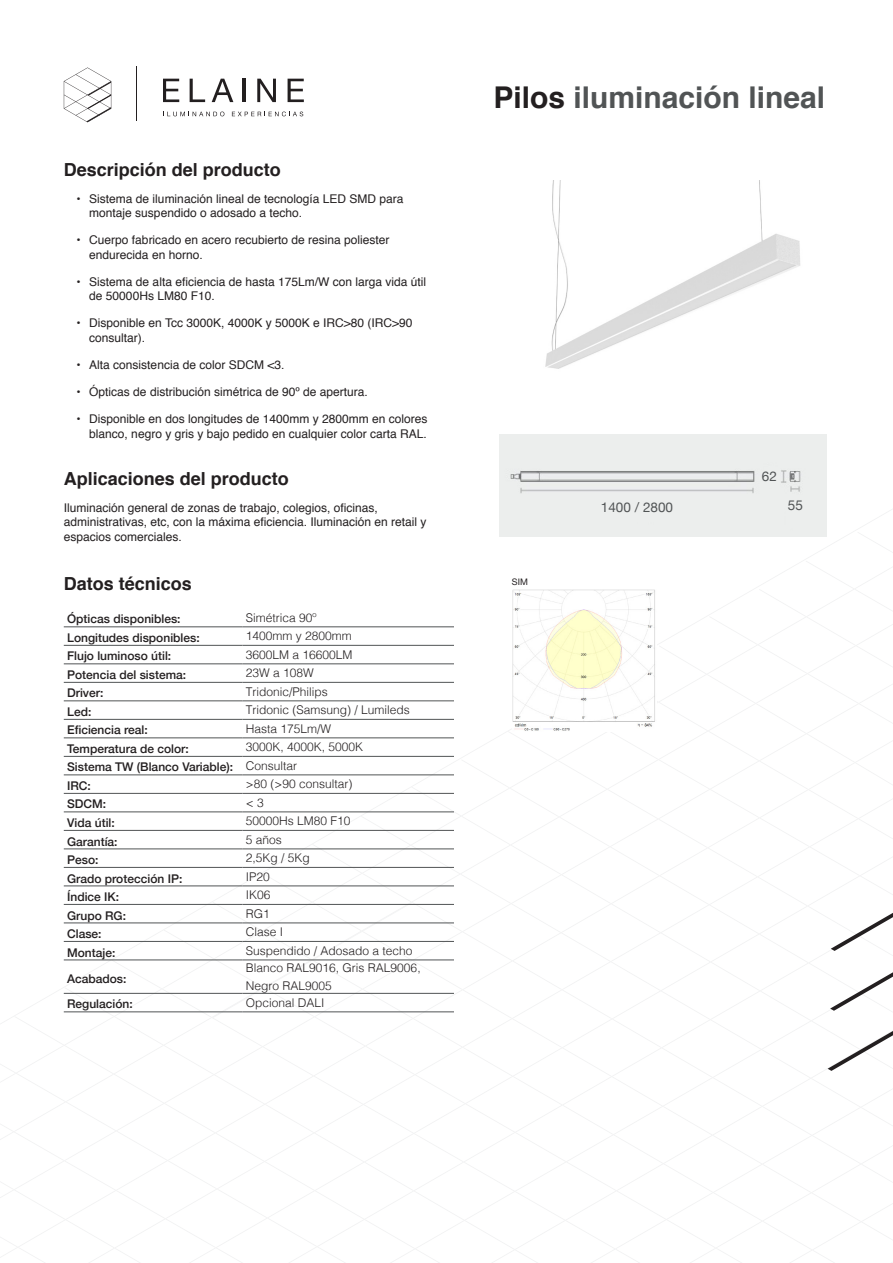
<style>
.page{position:relative;width:893px;height:1263px;background:#fff}
.page>*{position:absolute;margin:0;border:0;box-sizing:border-box;transform-origin:0 0}
.t1{font:700 30px "Helvetica";color:#515455}
.t2{font:700 18px "Helvetica";color:#231f20}
.t3{font:13.5px "Helvetica Neue";color:#515455}
.t4{font:12px/14.4px "Helvetica";color:#231f20}
.t5{font:300 12px/18px "Helvetica";color:#231f20}
.t6{font:500 12px "Helvetica Neue";color:#231f20}
.t7{font:9px "Helvetica Neue";color:#231f20}
.s1{color:#231f20}
</style>
<div class="page">
<svg style="left:63px;top:635px;width:696px;height:109px"></svg>
<svg style="left:109px;top:834px;width:650px;height:429px"></svg>
<svg style="left:192px;top:886px;width:567px;height:377px"></svg>
<svg style="left:224px;top:926px;width:669px;height:337px"></svg>
<svg style="left:759px;top:532px;width:134px;height:539px"></svg>
<svg style="left:163px;top:79px;width:16px;height:23px"></svg>
<svg style="left:190px;top:79px;width:15px;height:23px"></svg>
<svg style="left:212px;top:79px;width:21px;height:23px"></svg>
<hr style="left:242px;top:79px;width:3px;height:23px;background:#231f20">
<svg style="left:257px;top:79px;width:19px;height:23px"></svg>
<svg style="left:288px;top:79px;width:16px;height:23px"></svg>
<svg style="left:163px;top:112px;width:61px;height:4px"></svg>
<svg style="left:232px;top:112px;width:71px;height:4px"></svg>
<hr style="left:137px;top:66px;width:1px;height:55px;background:#231f20">
<svg style="left:64px;top:67px;width:47px;height:55px"></svg>
<img style="left:545px;top:180px;width:255px;height:189px">
<hr style="left:64px;top:626px;width:178px;height:1px;background:#515455">
<hr style="left:242px;top:626px;width:212px;height:1px;background:#515455">
<hr style="left:64px;top:645px;width:178px;height:1px;background:#515455">
<hr style="left:242px;top:645px;width:212px;height:1px;background:#515455">
<hr style="left:64px;top:663px;width:178px;height:1px;background:#515455">
<hr style="left:242px;top:663px;width:212px;height:1px;background:#515455">
<hr style="left:64px;top:682px;width:178px;height:1px;background:#515455">
<hr style="left:242px;top:682px;width:212px;height:1px;background:#515455">
<hr style="left:64px;top:700px;width:178px;height:1px;background:#515455">
<hr style="left:242px;top:700px;width:212px;height:1px;background:#515455">
<hr style="left:64px;top:719px;width:178px;height:1px;background:#515455">
<hr style="left:242px;top:719px;width:212px;height:1px;background:#515455">
<hr style="left:64px;top:737px;width:178px;height:1px;background:#515455">
<hr style="left:242px;top:737px;width:212px;height:1px;background:#515455">
<hr style="left:64px;top:756px;width:178px;height:1px;background:#515455">
<hr style="left:242px;top:756px;width:212px;height:1px;background:#515455">
<hr style="left:64px;top:774px;width:178px;height:1px;background:#515455">
<hr style="left:242px;top:774px;width:212px;height:1px;background:#515455">
<hr style="left:64px;top:793px;width:178px;height:1px;background:#515455">
<hr style="left:242px;top:793px;width:212px;height:1px;background:#515455">
<hr style="left:64px;top:811px;width:178px;height:1px;background:#515455">
<hr style="left:242px;top:811px;width:212px;height:1px;background:#515455">
<hr style="left:64px;top:830px;width:178px;height:1px;background:#515455">
<hr style="left:242px;top:830px;width:212px;height:1px;background:#515455">
<hr style="left:64px;top:848px;width:178px;height:1px;background:#515455">
<hr style="left:242px;top:848px;width:212px;height:1px;background:#515455">
<hr style="left:64px;top:867px;width:178px;height:1px;background:#515455">
<hr style="left:242px;top:867px;width:212px;height:1px;background:#515455">
<hr style="left:64px;top:885px;width:178px;height:1px;background:#515455">
<hr style="left:242px;top:885px;width:212px;height:1px;background:#515455">
<hr style="left:64px;top:904px;width:178px;height:1px;background:#515455">
<hr style="left:242px;top:904px;width:212px;height:1px;background:#515455">
<hr style="left:64px;top:922px;width:178px;height:1px;background:#515455">
<hr style="left:242px;top:922px;width:212px;height:1px;background:#515455">
<hr style="left:64px;top:941px;width:178px;height:1px;background:#515455">
<hr style="left:242px;top:941px;width:212px;height:1px;background:#515455">
<hr style="left:64px;top:959px;width:178px;height:1px;background:#515455">
<hr style="left:242px;top:959px;width:212px;height:1px;background:#515455">
<hr style="left:64px;top:993px;width:178px;height:1px;background:#515455">
<hr style="left:242px;top:993px;width:212px;height:1px;background:#515455">
<hr style="left:64px;top:1011px;width:178px;height:1px;background:#515455">
<hr style="left:242px;top:1011px;width:212px;height:1px;background:#515455">
<img style="left:499px;top:434px;width:328px;height:102px">
<div style="left:637px;top:499px;width:20px;height:37px;background:#eceeed"></div>
<div style="left:786px;top:503px;width:20px;height:25px;background:#eceeed"></div>
<div style="left:793px;top:510px;width:15px;height:21px;background:#eceeed"></div>
<div style="left:764px;top:467px;width:16px;height:20px;background:#eceeed"></div>
<img style="left:624px;top:501px;width:46px;height:29px">
<div style="left:622px;top:505px;width:50px;height:16px;background:#eceeed"></div>
<img style="left:513px;top:590px;width:144px;height:141px">
<p class="t2" style="left:64px;top:155px;width:219px">Descripción del producto</p>
<p class="t4" style="left:89px;top:192px;width:316px;text-indent:-13px">• Sistema de iluminación lineal de tecnología LED SMD para montaje suspendido o adosado a techo.</p>
<p class="t4" style="left:89px;top:233px;width:302px;text-indent:-13px">• Cuerpo fabricado en acero recubierto de resina poliester endurecida en horno.</p>
<p class="t4" style="left:89px;top:275px;width:338px;text-indent:-13px">• Sistema de alta eficiencia de hasta 175Lm/W con larga vida útil de 50000Hs LM80 F10.</p>
<p class="t4" style="left:89px;top:316px;width:325px;text-indent:-13px">• Disponible en Tcc 3000K, 4000K y 5000K e IRC&gt;80 (IRC&gt;90 consultar).</p>
<p class="t4" style="left:77px;top:358px;width:209px">• Alta consistencia de color SDCM &lt;3.</p>
<p class="t4" style="left:77px;top:385px;width:293px">• Ópticas de distribución simétrica de 90º de apertura.</p>
<p class="t4" style="left:77px;top:412px;width:352px;text-align:right">• Disponible en dos longitudes de 1400mm y 2800mm en colores blanco, negro y gris y bajo pedido en cualquier color carta RAL.</p>
<p class="t2" style="left:64px;top:464px;width:227px">Aplicaciones del producto</p>
<p class="t4" style="left:64px;top:501px;width:364px">Iluminación general de zonas de trabajo, colegios, oficinas, administrativas, etc, con la máxima eficiencia. Iluminación en retail y espacios comerciales.</p>
<p class="t2" style="left:64px;top:569px;width:130px">Datos técnicos</p>
<p class="t6" style="left:67px;top:609px;width:115px">Ópticas disponibles:</p>
<p class="t5" style="left:246px;top:608px;width:72px">Simétrica 90º</p>
<p class="t6" style="left:67px;top:628px;width:134px">Longitudes disponibles:</p>
<p class="t5" style="left:246px;top:626px;width:108px">1400mm y 2800mm</p>
<p class="t6" style="left:67px;top:646px;width:106px">Flujo luminoso útil:</p>
<p class="t5" style="left:246px;top:645px;width:108px">3600LM a 16600LM</p>
<p class="t6" style="left:67px;top:665px;width:120px">Potencia del sistema:</p>
<p class="t5" style="left:246px;top:663px;width:70px">23W a 108W</p>
<p class="t6" style="left:67px;top:683px;width:38px">Driver:</p>
<p class="t5" style="left:246px;top:682px;width:84px">Tridonic/Philips</p>
<p class="t6" style="left:67px;top:702px;width:26px">Led:</p>
<p class="t5" style="left:246px;top:700px;width:166px">Tridonic (Samsung) / Lumileds</p>
<p class="t6" style="left:67px;top:720px;width:82px">Eficiencia real:</p>
<p class="t5" style="left:246px;top:719px;width:87px">Hasta 175Lm/W</p>
<p class="t6" style="left:67px;top:739px;width:123px">Temperatura de color:</p>
<p class="t5" style="left:246px;top:737px;width:119px">3000K, 4000K, 5000K</p>
<p class="t6" style="left:67px;top:757px;width:167px">Sistema TW (Blanco Variable):</p>
<p class="t5" style="left:246px;top:756px;width:53px">Consultar</p>
<p class="t6" style="left:67px;top:776px;width:25px">IRC:</p>
<p class="t5" style="left:246px;top:774px;width:108px">&gt;80 (&gt;90 consultar)</p>
<p class="t6" style="left:67px;top:794px;width:41px">SDCM:</p>
<p class="t5" style="left:246px;top:793px;width:19px">&lt; 3</p>
<p class="t6" style="left:67px;top:813px;width:49px">Vida útil:</p>
<p class="t5" style="left:246px;top:811px;width:106px">50000Hs LM80 F10</p>
<p class="t6" style="left:67px;top:831px;width:52px">Garantía:</p>
<p class="t5" style="left:246px;top:830px;width:38px">5 años</p>
<p class="t6" style="left:67px;top:850px;width:33px">Peso:</p>
<p class="t5" style="left:246px;top:848px;width:66px">2,5Kg / 5Kg</p>
<p class="t6" style="left:67px;top:868px;width:117px">Grado protección IP:</p>
<p class="t5" style="left:246px;top:867px;width:26px">IP20</p>
<p class="t6" style="left:67px;top:887px;width:54px">Índice IK:</p>
<p class="t5" style="left:246px;top:885px;width:26px">IK06</p>
<p class="t6" style="left:67px;top:905px;width:60px">Grupo RG:</p>
<p class="t5" style="left:246px;top:904px;width:26px">RG1</p>
<p class="t6" style="left:67px;top:924px;width:36px">Clase:</p>
<p class="t5" style="left:246px;top:922px;width:39px">Clase I</p>
<p class="t6" style="left:67px;top:942px;width:50px">Montaje:</p>
<p class="t5" style="left:246px;top:941px;width:168px">Suspendido / Adosado a techo</p>
<p class="t6" style="left:67px;top:968px;width:61px">Acabados:</p>
<p class="t5" style="left:246px;top:958px;width:176px">Blanco RAL9016, Gris RAL9006,<br>Negro RAL9005</p>
<p class="t6" style="left:67px;top:994px;width:67px">Regulación:</p>
<p class="t5" style="left:246px;top:993px;width:80px">Opcional DALI</p>
<p class="t1" style="left:493px;top:73px;width:333px"><span class="s1">Pilos</span> iluminación lineal</p>
<p class="t7" style="left:512px;top:575px;width:18px">SIM</p>
<p class="t3" style="left:601px;top:497px;width:74px">1400 / 2800</p>
<p class="t3" style="left:762px;top:467px;width:17px">62</p>
<p class="t3" style="left:788px;top:495px;width:17px">55</p>
</div>
